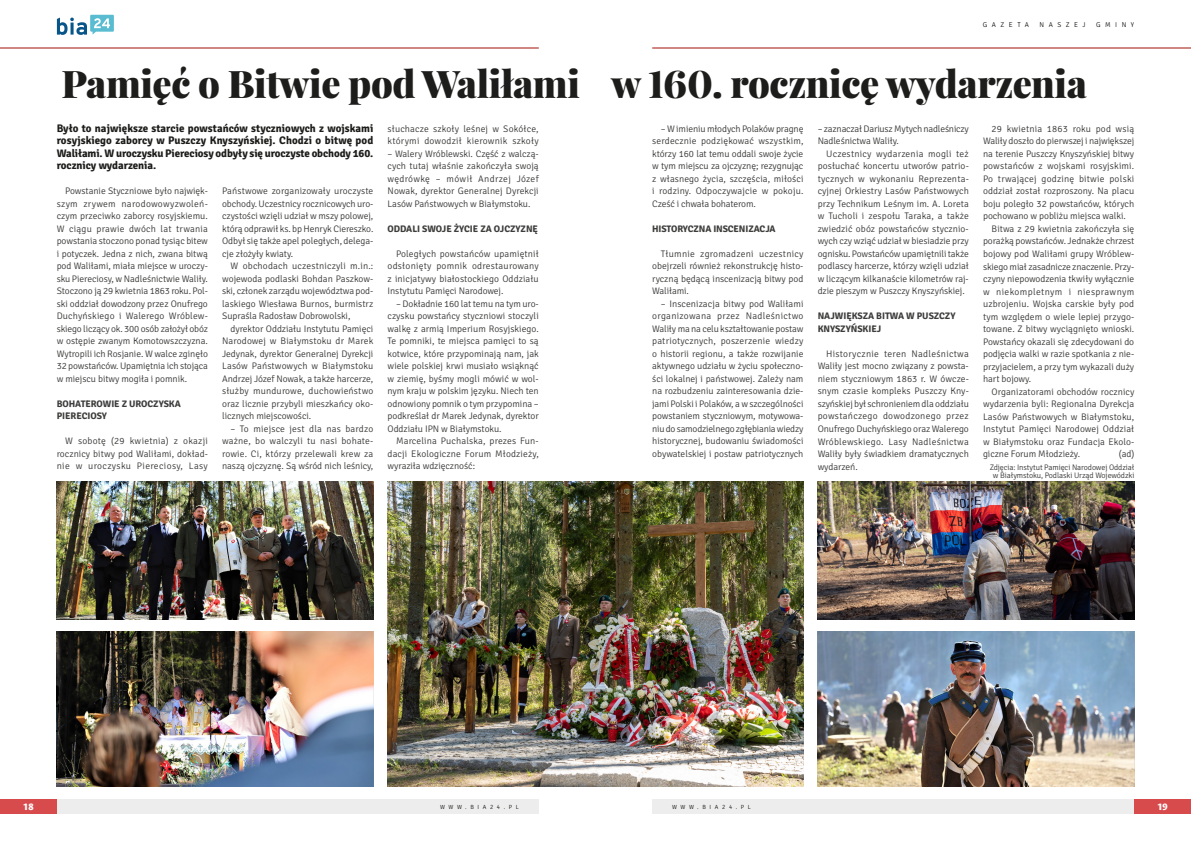
<style>
.page{position:relative;width:1191px;height:842px;background:#fff}
.page>*{position:absolute;margin:0;border:0;box-sizing:border-box;transform-origin:0 0}
.t1{font:900 38px "Playfair Display";letter-spacing:-.01em;color:#1d1d1b}
.t2{font:700 11px/12.5px "Signika";color:#1d1d1b;text-align:justify}
.t3{font:300 9.5px/12.5px "Signika";letter-spacing:-.005em;color:#3c3c3b;text-align:justify}
.t4{font:700 9.5px "Signika";letter-spacing:-.005em;color:#3c3c3b}
.t5{font:300 9.5px/12.5px "Signika";letter-spacing:.02em;color:#3c3c3b}
.t6{font:300 9.5px "Signika";letter-spacing:.015em;color:#3c3c3b}
.t7{font:300 9.5px "Signika";letter-spacing:.025em;color:#3c3c3b}
.t8{font:300 9.5px "Signika";letter-spacing:.04em;color:#3c3c3b}
.t9{font:800 9px "Costa Ptf";color:#fff}
.t10{font:300 8px/8px "Signika";letter-spacing:-.01em;color:#3c3c3b;text-align:center}
.t11{font:300 7px "Signika";letter-spacing:.645em;color:#1d1d1b}
.t12{font:300 6px "Signika";letter-spacing:.605em;color:#1d1d1b}
</style>
<div class="page">
<div style="left:652px;top:799px;width:500px;height:14px;background:#ededed"></div>
<div style="left:50px;top:799px;width:489px;height:14px;background:#ededed"></div>
<div style="left:0;top:799px;width:57px;height:14px;background:#d84b4d"></div>
<div style="left:1134px;top:799px;width:57px;height:14px;background:#d84b4d"></div>
<hr style="left:0;top:48px;width:539px;height:1px;background:#a11007">
<hr style="left:652px;top:48px;width:539px;height:1px;background:#a11007">
<svg style="left:57px;top:15px;width:57px;height:20px"></svg>
<img style="left:57px;top:632px;width:316px;height:154px">
<img style="left:57px;top:482px;width:316px;height:137px">
<img style="left:387px;top:482px;width:416px;height:304px">
<img style="left:817px;top:632px;width:317px;height:154px">
<img style="left:817px;top:482px;width:317px;height:137px">
<p class="t11" style="left:982px;top:20px;width:48px">gazeta</p>
<p class="t11" style="left:1039px;top:20px;width:48px">naszej</p>
<p class="t11" style="left:1096px;top:20px;width:40px">gminy</p>
<h1 class="t1" style="left:61px;top:59px;width:1027px">Pamięć o Bitwie pod Waliłami w 160. rocznicę wydarzenia</h1>
<p class="t2" style="left:57px;top:121px;width:318px">Było to największe starcie powstańców styczniowych z wojskami rosyjskiego zaborcy w Puszczy Knyszyńskiej. Chodzi o bitwę pod Waliłami. W uroczysku Piereciosy odbyły się uroczyste obchody 160. rocznicy wydarzenia.</p>
<p class="t3" style="left:57px;top:184px;width:153px;text-indent:9px">Powstanie Styczniowe było najwięk&shy;szym zrywem narodowowyzwoleń&shy;czym przeciwko zaborcy rosyjskiemu.<br>W ciągu prawie dwóch lat trwania powstania stoczono ponad tysiąc bitew i potyczek. Jedna z nich, zwana bitwą pod Waliłami, miała miejsce w uroczy&shy;sku Piereciosy, w N adleśnictwie Waliły.<br>Stoczono ją 29 kwietnia 1863 roku. Pol&shy;ski oddział dowodzony przez Onufrego Duchyńskiego i Walerego Wróblew&shy;skiego liczący ok. 300 osób założył obóz w ostępie zwanym Komotowszczyzna.<br>Wytropili ich Rosjanie. W walce zginęło 32 powstańców. Upamiętnia ich stojąca w miejscu bitwy mogiła i pomnik.</p>
<p class="t4" style="left:57px;top:397px;width:7px">BOHA</p>
<p class="t4" style="left:81px;top:397px;width:12px">TEROWIE</p>
<p class="t4" style="left:122px;top:397px;width:15px">Z UROCZYSKA</p>
<p class="t4" style="left:57px;top:409px;width:6px">PIERECIOSY</p>
<p class="t3" style="left:57px;top:434px;width:153px;text-indent:9px">W sobotę (29 kwietnia) z okazji rocznicy bitwy pod Waliłami, dokład&shy;nie w uroczysku Piereciosy, Lasy</p>
<p class="t3" style="left:222px;top:184px;width:153px">Państwowe zorganizowały uroczyste obchody. Uczestnicy rocznicowych uro&shy;czystości wzięli udział w mszy polowej, którą odprawił ks. bp Henryk Ciereszko.<br>Odbył się także apel poległych, delega&shy;cje złożyły kwiaty.</p>
<p class="t3" style="left:222px;top:259px;width:153px;text-indent:9px">W obchodach uczestniczyli m.in.: wojewoda podlaski Bohdan Paszkow&shy;ski, członek zarządu województwa pod&shy;laskiego Wiesława Burnos, burmistrz Supraśla Radosław Dobrowolski,</p>
<p class="t3" style="left:222px;top:322px;width:153px;text-indent:9px">dyrektor Oddziału I nstytutu Pamięci N arodowej w Białymstoku dr M arek Jedynak, dyrektor Generalnej Dyrekcji Lasów Państwowych w Białymstoku Andrzej Józef N owak, a także harcerze, służby mundurowe, duchowieństwo oraz licznie przybyli mieszkańcy oko&shy;licznych miejscowości.</p>
<p class="t3" style="left:222px;top:422px;width:153px;text-indent:9px">– To miejsce jest dla nas bardzo ważne, bo walczyli tu nasi bohate&shy;rowie. Ci, którzy przelewali krew za naszą ojczyznę. Są wśród nich leśnicy,</p>
<p class="t5" style="left:387px;top:122px;width:153px">słuchacze szkoły leśnej w Sokółce, którymi dowodził kierownik szkoły</p>
<p class="t3" style="left:387px;top:147px;width:153px">– Walery Wróblewski. Część z walczą&shy;cych tutaj właśnie zakończyła swoją wędrówkę – mówił Andrzej Józef N owak, dyrektor Generalnej Dyrekcji Lasów Państwowych w Białymstoku.</p>
<p class="t4" style="left:387px;top:222px;width:7px">ODDALI</p>
<p class="t4" style="left:422px;top:222px;width:8px">SWO</p>
<p class="t4" style="left:442px;top:222px;width:24px">JE ŻYCIE</p>
<p class="t4" style="left:480px;top:222px;width:31px">ZA OJCZYZNĘ</p>
<p class="t3" style="left:387px;top:247px;width:153px;text-indent:9px">Poległych powstańców upamiętnił odsłonięty pomnik odrestaurowany z inicjatywy białostockiego Oddziału I nstytutu Pamięci N arodowej.</p>
<p class="t3" style="left:387px;top:297px;width:153px;text-indent:9px">– Dokładnie 160 lat temu na tym uro&shy;czysku powstańcy styczniowi stoczyli walkę z armią I mperium Rosyjskiego.<br>Te pomniki, te miejsca pamięci to są kotwice, które przypominają nam, jak wiele polskiej krwi musiało wsiąknąć w ziemię, byśmy mogli mówić w wol&shy;nym kraju w polskim języku. N iech ten odnowiony pomnik o tym przypomina – podkreślał dr M arek Jedynak, dyrektor Oddziału I PN w Białymstoku.</p>
<p class="t3" style="left:387px;top:434px;width:153px;text-indent:9px">Marcelina Puchalska, prezes Fun&shy;dacji Ekologiczne Forum Młodzieży, wyraziła wdzięczność:</p>
<p class="t3" style="left:652px;top:122px;width:153px;text-indent:9px">– W imieniu młodych Polaków pragnę serdecznie podziękować wszystkim, którzy 160 lat temu oddali swoje życie w tym miejscu za ojczyznę; rezygnując z własnego życia, szczęścia, miłości i rodziny. Odpoczywajcie w pokoju.<br>Cześć i chwała bohaterom.</p>
<p class="t4" style="left:652px;top:222px;width:26px">HISTORYCZNA</p>
<p class="t4" style="left:713px;top:222px;width:7px">INSCENIZAC</p>
<p class="t4" style="left:765px;top:222px;width:12px">JA</p>
<p class="t3" style="left:652px;top:247px;width:153px;text-indent:9px">Tłumnie zgromadzeni uczestnicy obejrzeli również rekonstrukcję histo&shy;ryczną będącą inscenizacją bitwy pod Waliłami.</p>
<p class="t3" style="left:652px;top:297px;width:153px;text-indent:8px">– I nscenizacja bitwy pod Waliłami organizowana przez N adleśnictwo Waliły ma na celu kształtowanie postaw patriotycznych, poszerzenie wiedzy o historii regionu, a także rozwijanie aktywnego udziału w życiu społeczno&shy;ści lokalnej i państwowej. Zależy nam na rozbudzeniu zainteresowania dzie&shy;jami Polski i Polaków, a w szczególności powstaniem styczniowym, motywowa&shy;niu do samodzielnego zgłębiania wiedzy historycznej, budowaniu świadomości obywatelskiej i postaw patriotycznych</p>
<p class="t3" style="left:817px;top:122px;width:153px">– zaznaczał Dariusz Mytych nadleśniczy<br>N adleśnictwa Waliły.</p>
<p class="t3" style="left:817px;top:147px;width:153px;text-indent:9px">Uczestnicy wydarzenia mogli też posłuchać koncertu utworów patrio&shy;tycznych w wykonaniu Reprezenta&shy;cyjnej Orkiestry Lasów Państwowych przy Technikum Leśnym im. A. Loreta w Tucholi i zespołu Taraka, a także zwiedzić obóz powstańców stycznio&shy;wych czy wziąć udział w biesiadzie przy ognisku. Powstańców upamiętnili także podlascy harcerze, którzy wzięli udział w liczącym kilkanaście kilometrów raj&shy;dzie pieszym w Puszczy Knyszyńskiej.</p>
<p class="t4" style="left:817px;top:309px;width:24px">NAJWIĘKSZA</p>
<p class="t4" style="left:876px;top:309px;width:47px">BITWA WPUSZCZY</p>
<p class="t4" style="left:817px;top:322px;width:7px">KNYSZY</p>
<p class="t4" style="left:851px;top:322px;width:13px">ŃSKIE</p>
<p class="t4" style="left:877px;top:322px;width:6px">J</p>
<p class="t3" style="left:817px;top:347px;width:153px;text-indent:9px">Historycznie teren N adleśnictwa Waliły jest mocno związany z powsta&shy;niem styczniowym 1863 r. W ówcze&shy;snym czasie kompleks Puszczy Kny&shy;szyńskiej był schronieniem dla oddziału powstańczego dowodzonego przez Onufrego Duchyńskiego oraz Walerego Wróblewskiego. Lasy N adleśnictwa Waliły były świadkiem dramatycznych wydarzeń.</p>
<p class="t5" style="left:991px;top:122px;width:144px">29 kwietnia 1863 roku pod wsią</p>
<p class="t3" style="left:983px;top:134px;width:153px">Waliły doszło do pierwszej i największej</p>
<p class="t3" style="left:983px;top:147px;width:153px">na terenie Puszczy Knyszyńskiej bitwy</p>
<p class="t5" style="left:983px;top:159px;width:153px">powstańców z wojskami rosyjskimi.</p>
<p class="t7" style="left:983px;top:172px;width:153px">Po trwającej godzinę bitwie polski</p>
<p class="t3" style="left:983px;top:184px;width:153px">oddział został rozproszony. N a placu</p>
<p class="t3" style="left:983px;top:197px;width:153px">boju poległo 32 powstańców, których</p>
<p class="t3" style="left:983px;top:209px;width:144px">pochowano w pobliżu miejsca walki.</p>
<p class="t3" style="left:991px;top:222px;width:144px">Bitwa z 29 kwietnia zakończyła się</p>
<p class="t3" style="left:983px;top:234px;width:153px">porażką powstańców. Jednakże chrzest</p>
<p class="t3" style="left:983px;top:247px;width:153px">bojowy pod Waliłami grupy Wróblew-</p>
<p class="t3" style="left:983px;top:259px;width:153px">skiego miał zasadnicze znaczenie. Przy-</p>
<p class="t3" style="left:983px;top:272px;width:153px">czyny niepowodzenia tkwiły wyłącznie</p>
<p class="t8" style="left:983px;top:284px;width:153px">w niekompletnym i niesprawnym</p>
<p class="t6" style="left:983px;top:297px;width:153px">uzbrojeniu. Wojska carskie były pod</p>
<p class="t3" style="left:983px;top:309px;width:153px">tym względem o wiele lepiej przygo-</p>
<p class="t3" style="left:983px;top:322px;width:153px">towane. Z bitwy wyciągnięto wnioski.</p>
<p class="t3" style="left:983px;top:334px;width:153px">Powstańcy okazali się zdecydowani do</p>
<p class="t3" style="left:983px;top:347px;width:153px">podjęcia walki w razie spotkania z nie-</p>
<p class="t3" style="left:983px;top:359px;width:153px">przyjacielem, a przy tym wykazali duży</p>
<p class="t3" style="left:983px;top:372px;width:50px">hart bojowy.</p>
<p class="t3" style="left:991px;top:384px;width:144px">Organizatorami obchodów rocznicy</p>
<p class="t3" style="left:983px;top:397px;width:153px">wydarzenia byli: Regionalna Dyrekcja</p>
<p class="t3" style="left:983px;top:409px;width:153px">Lasów Państwowych w Białymstoku,</p>
<p class="t6" style="left:983px;top:422px;width:153px">I nstytut Pamięci N arodowej Oddział</p>
<p class="t3" style="left:983px;top:434px;width:153px">w Białymstoku oraz Fundacja Ekolo-</p>
<p class="t3" style="left:983px;top:447px;width:98px">giczne Forum Młodzieży.</p>
<p class="t3" style="left:1118px;top:447px;width:17px">(ad)</p>
<p class="t10" style="left:989px;top:463px;width:146px">Zdjęcia: I nstytut Pamięci N arodowej Oddział w Białymstoku, Podlaski Urząd Wojewódzki</p>
<p class="t9" style="left:23px;top:801px;width:12px">18</p>
<p class="t12" style="left:440px;top:803px;width:80px">www.bia24.pl</p>
<p class="t12" style="left:672px;top:803px;width:80px">www.bia24.pl</p>
<p class="t9" style="left:1157px;top:801px;width:12px">19</p>
</div>
